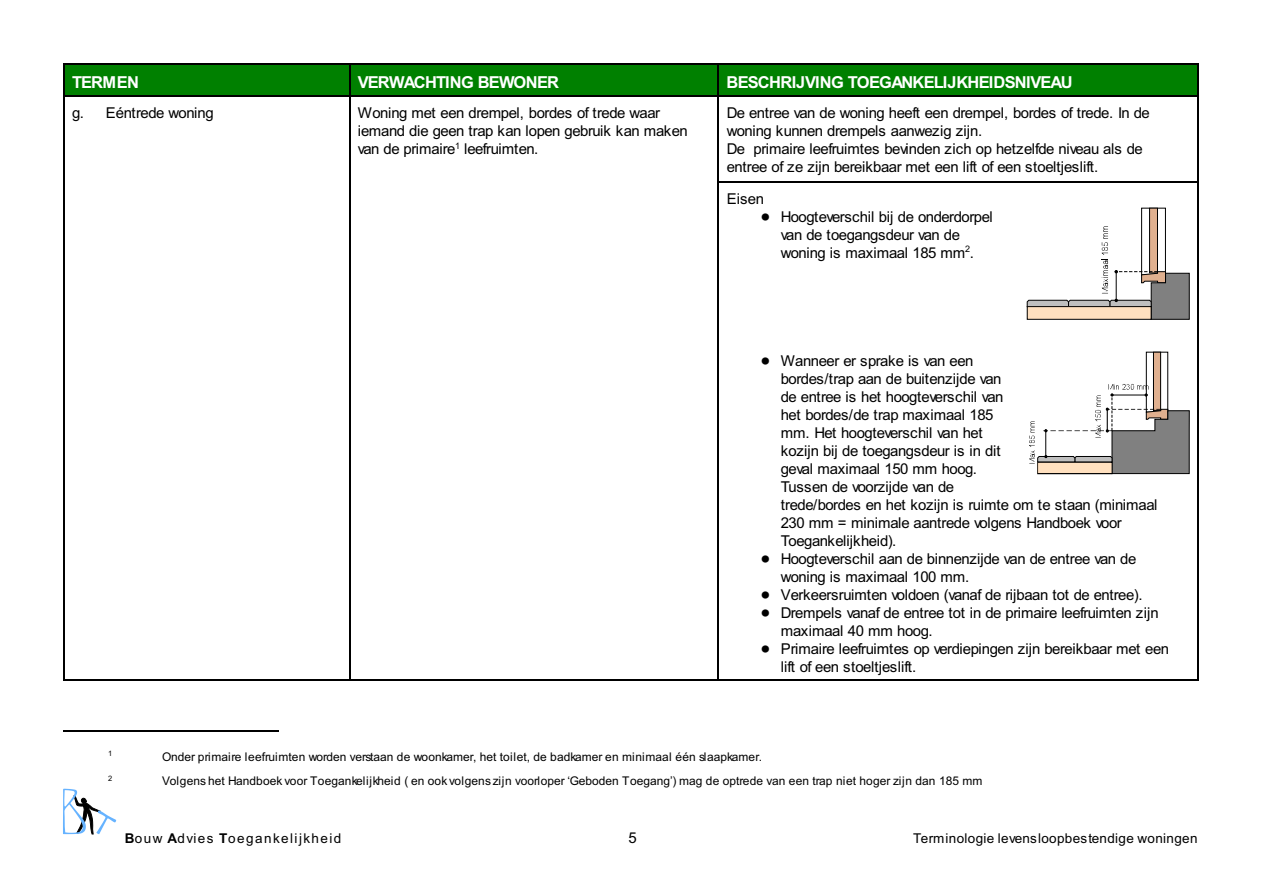
<style>
.page{position:relative;width:1263px;height:893px;background:#fff}
.page>*{position:absolute;margin:0;border:0;box-sizing:border-box;transform-origin:0 0}
.t1{font:700 16.5px "Arial";letter-spacing:-.04em;color:#fff}
.t2{font:15px/18px "Arial";letter-spacing:-.03em;color:#000}
.t3{font:13.5px "Arial";letter-spacing:.025em;color:#000}
.t4{font:13.5px "Arial";letter-spacing:.11em;color:#000}
.t5{font:12px "Arial";letter-spacing:.01em;color:#000}
.t6{font:7.5px "Arial";color:#000}
.s1{font-weight:700}
</style>
<div class="page">
<div style="left:63px;top:63px;width:286px;height:33px;background:#008000"></div>
<hr style="left:63px;top:63px;width:1px;height:33px;background:#000">
<hr style="left:63px;top:63px;width:286px;height:1px;background:#000">
<div style="left:349px;top:63px;width:368px;height:33px;background:#008000"></div>
<hr style="left:349px;top:63px;width:1px;height:33px;background:#000">
<hr style="left:349px;top:63px;width:368px;height:1px;background:#000">
<div style="left:717px;top:63px;width:481px;height:33px;background:#008000"></div>
<hr style="left:717px;top:63px;width:2px;height:33px;background:#000">
<hr style="left:1197px;top:63px;width:1px;height:33px;background:#000">
<hr style="left:717px;top:63px;width:481px;height:1px;background:#000">
<hr style="left:63px;top:96px;width:1px;height:85px;background:#000">
<hr style="left:63px;top:96px;width:286px;height:1px;background:#000">
<hr style="left:349px;top:96px;width:1px;height:85px;background:#000">
<hr style="left:349px;top:96px;width:368px;height:1px;background:#000">
<hr style="left:717px;top:96px;width:2px;height:85px;background:#000">
<hr style="left:1197px;top:96px;width:1px;height:85px;background:#000">
<hr style="left:717px;top:96px;width:481px;height:1px;background:#000">
<hr style="left:63px;top:181px;width:1px;height:499px;background:#000">
<hr style="left:63px;top:679px;width:286px;height:1px;background:#000">
<hr style="left:349px;top:181px;width:1px;height:499px;background:#000">
<hr style="left:349px;top:679px;width:368px;height:1px;background:#000">
<hr style="left:717px;top:181px;width:2px;height:499px;background:#000">
<hr style="left:1197px;top:181px;width:1px;height:499px;background:#000">
<hr style="left:717px;top:181px;width:481px;height:1px;background:#000">
<hr style="left:717px;top:679px;width:481px;height:1px;background:#000">
<div style="left:1141px;top:208px;width:24px;height:67px;border:1px solid #000"></div>
<div style="left:1149px;top:208px;width:8px;height:65px;background:#e0b08f"></div>
<div style="left:1149px;top:208px;width:8px;height:65px;border:1px solid #000"></div>
<svg style="left:1026px;top:226px;width:164px;height:94px"></svg>
<svg style="left:1160px;top:354px;width:2px;height:30px"></svg>
<div style="left:1146px;top:352px;width:22px;height:60px;border:1px solid #000"></div>
<div style="left:1153px;top:352px;width:7px;height:58px;background:#e0b08f"></div>
<div style="left:1153px;top:352px;width:7px;height:58px;border:1px solid #000"></div>
<svg style="left:1029px;top:384px;width:161px;height:90px"></svg>
<hr style="left:63px;top:730px;width:216px;height:1px;background:#000">
<svg style="left:63px;top:789px;width:53px;height:45px"></svg>
<p class="t1" style="left:72px;top:76px;width:68px">TERMEN</p>
<p class="t1" style="left:358px;top:76px;width:203px">VERWACHTING BEWONER</p>
<p class="t1" style="left:726px;top:76px;width:348px">BESCHRIJVING TOEGANKELIJKHEIDSNIVEAU</p>
<p class="t2" style="left:72px;top:105px;width:143px">g. Eéntrede woning</p>
<p class="t2" style="left:358px;top:105px;width:331px">Woning met een drempel, bordes of trede waar iemand die geen trap kan lopen gebruik kan maken van de primaire<sup>1</sup> leefruimten.</p>
<p class="t2" style="left:727px;top:105px;width:425px">De entree van de woning heeft een drempel, bordes of trede. In de woning kunnen drempels aanwezig zijn.<br>De primaire leefruimtes bevinden zich op hetzelfde niveau als de entree of ze zijn bereikbaar met een lift of een stoeltjeslift.</p>
<p class="t2" style="left:727px;top:191px;width:39px">Eisen</p>
<p class="t2" style="left:781px;top:209px;width:214px">Hoogteverschil bij de onderdorpel van de toegangsdeur van de woning is maximaal 185 mm<sup>2</sup>.</p>
<p class="t2" style="left:781px;top:353px;width:390px">Wanneer er sprake is van een<br>bordes/trap aan de buitenzijde van<br>de entree is het hoogteverschil van<br>het bordes/de trap maximaal 185<br>mm. Het hoogteverschil van het<br>kozijn bij de toegangsdeur is in dit<br>geval maximaal 150 mm hoog.<br>Tussen de voorzijde van de<br>trede/bordes en het kozijn is ruimte om te staan (minimaal 230 mm = minimale aantrede volgens Handboek voor Toegankelijkheid).<br>Hoogteverschil aan de binnenzijde van de entree van de woning is maximaal 100 mm.<br>Verkeersruimten voldoen (vanaf de rijbaan tot de entree).<br>Drempels vanaf de entree tot in de primaire leefruimten zijn maximaal 40 mm hoog.<br>Primaire leefruimtes op verdiepingen zijn bereikbaar met een lift of een stoeltjeslift.</p>
<p class="t6" style="left:108px;top:751px;width:6px">1</p>
<p class="t5" style="left:162px;top:752px;width:601px">Onder primaire leefruimten worden verstaan de woonkamer, het toilet, de badkamer en minimaal één slaapkamer.</p>
<p class="t6" style="left:108px;top:775px;width:6px">2</p>
<p class="t5" style="left:162px;top:777px;width:822px">Volgens het Handboek voor Toegankelijkheid ( en ook volgens zijn voorloper ‘Geboden Toegang’) mag de optrede van een trap niet hoger zijn dan 185 mm</p>
<p class="t4" style="left:125px;top:833px;width:218px"><span class="s1">B</span>ouw <span class="s1">A</span>dvies <span class="s1">T</span>oegankelijkheid</p>
<p class="t2" style="left:628px;top:830px;width:10px">5</p>
<p class="t3" style="left:913px;top:833px;width:286px">Terminologie levensloopbestendige woningen</p>
</div>
